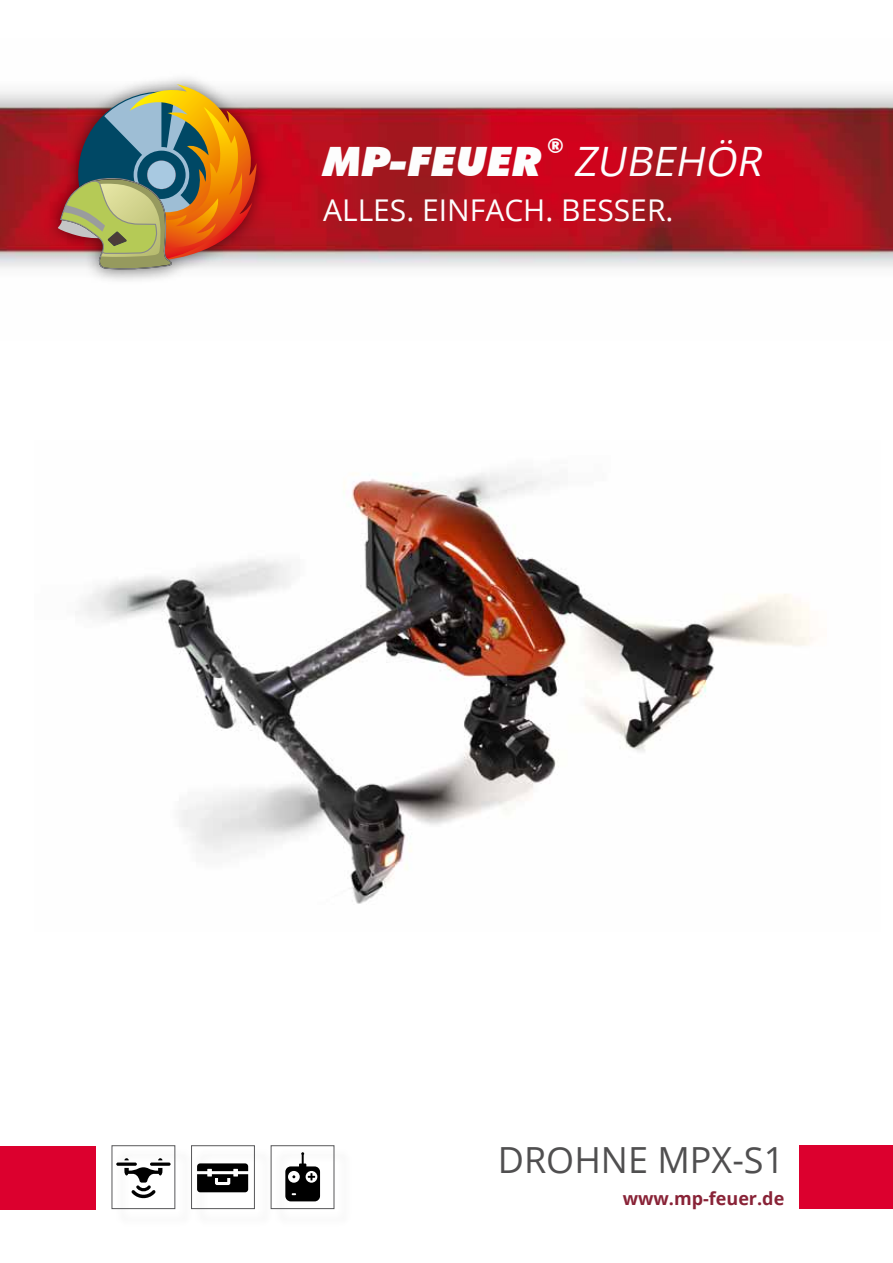
<style>
.page{position:relative;width:893px;height:1263px;background:#fff}
.page>*{position:absolute;margin:0;border:0;box-sizing:border-box;transform-origin:0 0}
.t1{font:italic 900 40.5px "Futura BT";color:#fdfdfd}
.t2{font:italic 40.5px "Open Sans";color:#fdfdfd}
.t3{font:36px "Open Sans";color:#504f50}
.t4{font:30px "Open Sans";color:#fdfdfd}
.t5{font:italic 900 20.1px "Futura BT";color:#fdfdfd}
.t6{font:700 18px "Open Sans";color:#892337}
</style>
<div class="page">
<img style="left:0;top:91px;width:893px;height:177px">
<div style="left:799px;top:1145px;width:94px;height:64px;background:#dc002e"></div>
<div style="left:193px;top:1147px;width:80px;height:80px;background:#000;opacity:.25"></div>
<div style="left:191px;top:1145px;width:64px;height:64px;border:1px solid #58585a"></div>
<div style="left:273px;top:1147px;width:80px;height:80px;background:#000;opacity:.25"></div>
<div style="left:271px;top:1145px;width:63px;height:64px;border:1px solid #58585a"></div>
<div style="left:114px;top:1147px;width:80px;height:80px;background:#000;opacity:.25"></div>
<div style="left:112px;top:1145px;width:63px;height:64px;border:1px solid #58585a"></div>
<div style="left:0;top:1146px;width:96px;height:64px;background:#dc002e"></div>
<div style="left:44px;top:70px;width:228px;height:215px;background:#000;opacity:.57"></div>
<svg style="left:58px;top:82px;width:202px;height:188px;background:#a98662"></svg>
<div style="left:147px;top:161px;width:29px;height:28px;background:#a8c9e1;border-radius:50%"></div>
<img style="left:83px;top:473px;width:730px;height:431px">
<p class="t5" style="left:547px;top:134px;width:18px">®</p>
<h1 class="t2" style="left:573px;top:134px;width:199px">ZUBEHÖR</h1>
<p class="t4" style="left:323px;top:190px;width:352px">ALLES. E INFACH. BESSER.</p>
<h1 class="t1" style="left:323px;top:137px;width:221px">MP-FEUER</h1>
<p class="t3" style="left:498px;top:1136px;width:101px">DROHNE</p>
<p class="t3" style="left:657px;top:1136px;width:128px">MPX-S1</p>
<p class="t6" style="left:623px;top:1185px;width:163px">www.mp-feuer.de</p>
</div>
